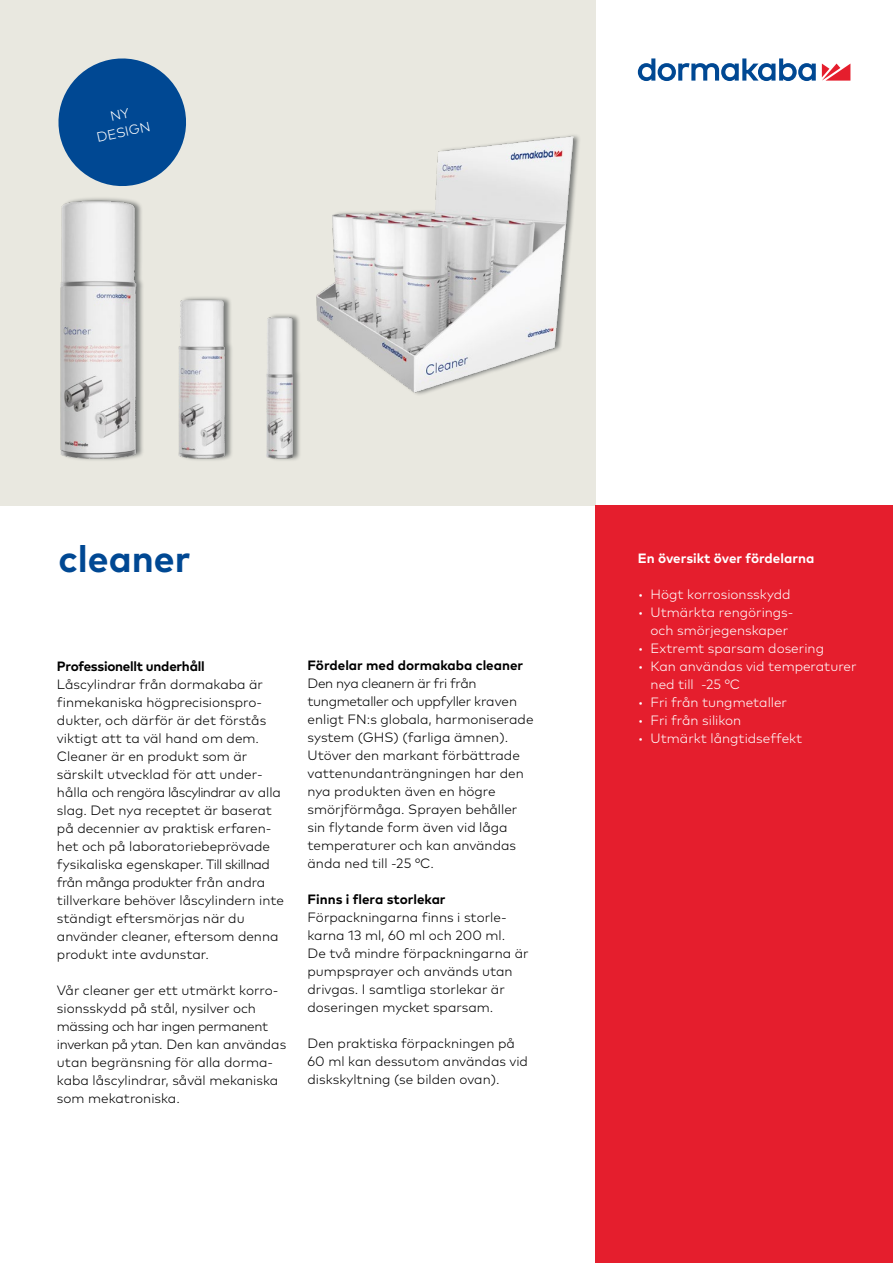
<style>
.page{position:relative;width:893px;height:1263px;background:#fff}
.page>*{position:absolute;margin:0;border:0;box-sizing:border-box;transform-origin:0 0}
.t1{font:700 37.5px "Mark Pro";color:#004893}
.t2{font:300 13.5px/18px "Mark Pro";color:#000}
.t3{font:300 13.5px/18px "Mark Pro";color:#fff;text-align:center}
.t4{font:700 13.5px "Mark Pro";color:#000}
.t5{font:700 13.5px "Mark Pro";color:#fff}
.t6{font:700 13.5px "Mark Pro";letter-spacing:-.02em;color:#000}
</style>
<div class="page">
<svg style="left:822px;top:64px;width:28px;height:17px"></svg>
<svg style="left:638px;top:58px;width:178px;height:23px"></svg>
<div style="left:0;top:0;width:595px;height:505px;background:#e9e8e0"></div>
<img style="left:60px;top:198px;width:240px;height:262px">
<img style="left:218px;top:105px;width:378px;height:349px">
<div style="left:595px;top:505px;width:298px;height:758px;background:#e51e2d"></div>
<svg style="left:58px;top:58px;width:128px;height:128px"></svg>
<p class="t3" style="left:91px;top:110px;width:56px;rotate:-12deg">NY<br>DESIGN</p>
<h1 class="t1" style="left:58px;top:530px;width:134px">cleaner</h1>
<p class="t5" style="left:638px;top:547px;width:178px">En översikt över fördelarna</p>
<p class="t3" style="left:638px;top:584px;width:154px">• Högt korrosionsskydd</p>
<p class="t3" style="left:638px;top:602px;width:157px">• Utmärkta rengörings&shy;och smörjegenskaper</p>
<p class="t3" style="left:638px;top:638px;width:188px">• Extremt sparsam dosering</p>
<p class="t3" style="left:651px;top:656px;width:208px;text-align:left;text-indent:-13px">• Kan användas vid temperaturer ned till -25 °C</p>
<p class="t3" style="left:638px;top:692px;width:151px">• Fri från tungmetaller</p>
<p class="t3" style="left:638px;top:710px;width:105px">• Fri från silikon</p>
<p class="t3" style="left:638px;top:728px;width:166px">• Utmärkt långtidseffekt</p>
<p class="t6" style="left:57px;top:655px;width:149px">Professionellt underhåll</p>
<p class="t2" style="left:57px;top:674px;width:229px">Låscylindrar från dormakaba är finmekaniska högprecisionspro&shy;dukter, och därför är det förstås viktigt att ta väl hand om dem.<br>Cleaner är en produkt som är särskilt utvecklad för att under&shy;hålla och rengöra låscylindrar av alla slag. Det nya receptet är baserat på decennier av praktisk erfaren&shy;het och på laboratoriebeprövade fysikaliska egenskaper. Till skillnad från många produkter från andra tillverkare behöver låscylindern inte ständigt eftersmörjas när du använder cleaner, eftersom denna produkt inte avdunstar.</p>
<p class="t2" style="left:57px;top:980px;width:231px">Vår cleaner ger ett utmärkt korro&shy;sionsskydd på stål, nysilver och mässing och har ingen permanent inverkan på ytan. Den kan användas utan begränsning för alla dorma&shy;kaba låscylindrar, såväl mekaniska som mekatroniska.</p>
<p class="t4" style="left:308px;top:655px;width:217px">Fördelar med dormakaba cleaner</p>
<p class="t2" style="left:308px;top:674px;width:228px">Den nya cleanern är fri från tungmetaller och uppfyller kraven enligt FN:s globala, harmoniserade system (GHS) (farliga ämnen).<br>Utöver den markant förbättrade vattenundanträngningen har den nya produkten även en högre smörjförmåga. Sprayen behåller sin flytande form även vid låga temperaturer och kan användas ända ned till -25 °C.</p>
<p class="t4" style="left:308px;top:889px;width:140px">Finns i flera storlekar</p>
<p class="t2" style="left:308px;top:907px;width:223px">Förpackningarna finns i storle&shy;karna 13 ml, 60 ml och 200 ml.<br>De två mindre förpackningarna är pumpsprayer och används utan drivgas. I samtliga storlekar är doseringen mycket sparsam.</p>
<p class="t2" style="left:308px;top:1033px;width:222px">Den praktiska förpackningen på<br>60 ml kan dessutom användas vid diskskyltning (se bilden ovan).</p>
</div>
